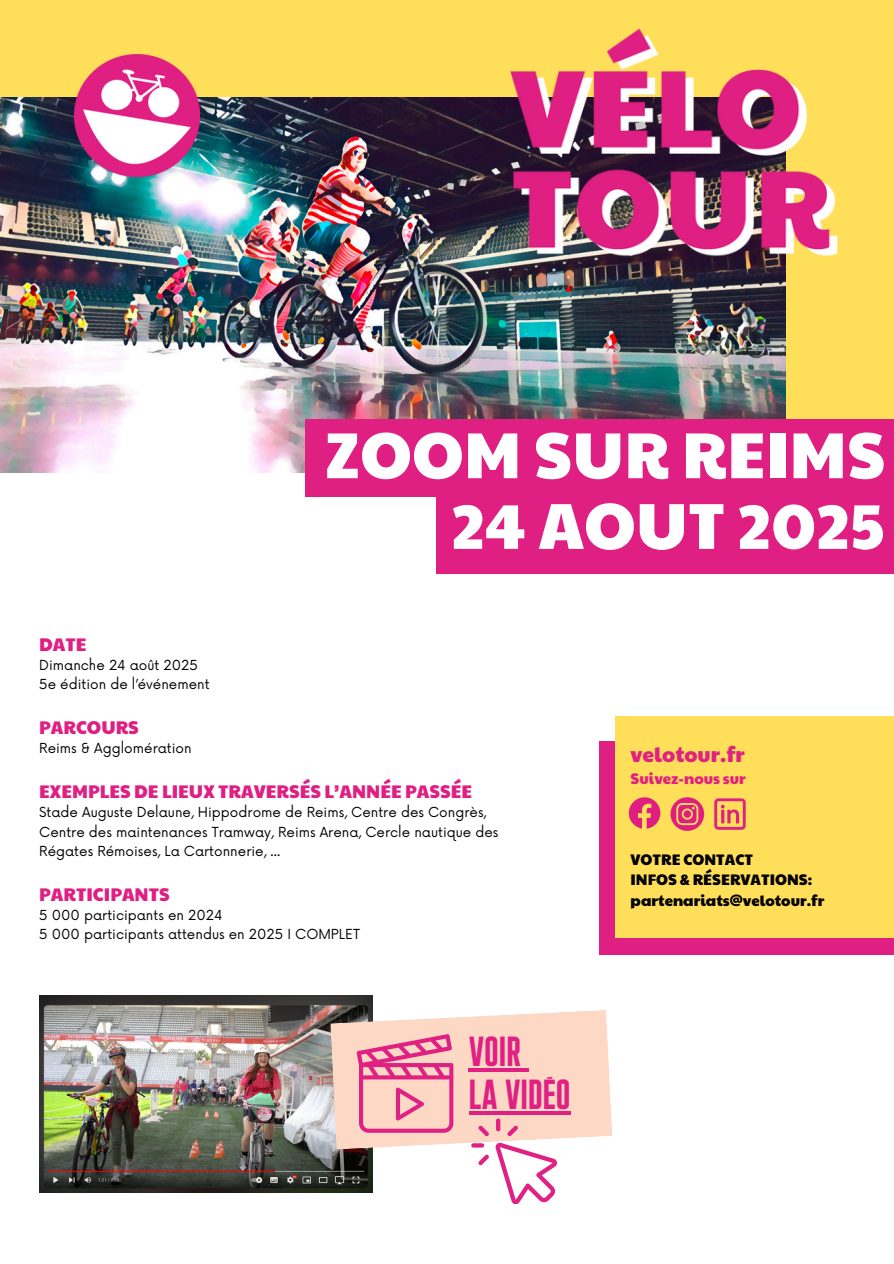
<style>
.page{position:relative;width:894px;height:1264px;background:#fff}
.page>*{position:absolute;margin:0;border:0;box-sizing:border-box;transform-origin:0 0}
.t1{font:64.95px "Paytone One";color:#fff}
.t2{font:700 42px/42.8px "Plaak 42 Extracondensed";color:#e12083}
.t3{font:21px "Paytone One";color:#e12083}
.t4{font:18px "Paytone One";color:#e01f82}
.t5{font:15px/20.2px "Paytone One";color:#000}
.t6{font:15px "Paytone One";color:#e12083}
.t7{font:13.5px/19.2px "Now";color:#000}
</style>
<div class="page">
<div style="left:0;top:0;width:893px;height:458px;background:#ffde59"></div>
<img style="left:0;top:97px;width:785px;height:375px">
<img style="left:510px;top:28px;width:326px;height:245px">
<img style="left:75px;top:54px;width:125px;height:123px">
<div style="left:305px;top:419px;width:588px;height:78px;background:#e01f82"></div>
<div style="left:435px;top:497px;width:458px;height:77px;background:#e01f82"></div>
<img style="left:39px;top:995px;width:333px;height:197px">
<svg style="left:330px;top:1009px;width:282px;height:194px"></svg>
<div style="left:599px;top:741px;width:294px;height:213px;background:#e01f82"></div>
<div style="left:615px;top:716px;width:278px;height:221px;background:#ffde59"></div>
<svg style="left:628px;top:797px;width:32px;height:31px"></svg>
<svg style="left:670px;top:797px;width:34px;height:33px"></svg>
<svg style="left:714px;top:798px;width:31px;height:31px"></svg>
<p class="t1" style="left:325px;top:406px;width:562px">ZOOM SUR REIMS</p>
<p class="t1" style="left:451px;top:476px;width:435px">24 AOUT 2025</p>
<p class="t4" style="left:39px;top:630px;width:49px">DATE</p>
<h1 class="t7" style="left:39px;top:656px;width:160px">Dimanche 24 août 2025</h1>
<h1 class="t7" style="left:39px;top:675px;width:172px">5e édition de l’événement</h1>
<p class="t4" style="left:39px;top:714px;width:101px">PARCOURS</p>
<p class="t7" style="left:39px;top:739px;width:154px">Reims &amp; Agglomération</p>
<p class="t4" style="left:39px;top:778px;width:434px">EXEMPLES DE LIEUX TRAVERSÉS L’ANNÉE PASSÉE</p>
<p class="t7" style="left:39px;top:803px;width:460px">Stade Auguste Delaune, Hippodrome de Reims, Centre des Congrès,<br>Centre des maintenances Tramway, Reims Arena, Cercle nautique des<br>Régates Rémoises, La Cartonnerie, ...</p>
<p class="t4" style="left:39px;top:880px;width:132px">PARTICIPANTS</p>
<p class="t7" style="left:39px;top:906px;width:185px">5 000 participants en 2024</p>
<p class="t7" style="left:39px;top:925px;width:322px">5 000 participants attendus en 2025 I COMPLET</p>
<p class="t2" style="left:468px;top:1033px;width:103px">VOIR<br>LA VIDÉO</p>
<p class="t3" style="left:630px;top:738px;width:116px">velotour.fr</p>
<p class="t6" style="left:630px;top:767px;width:117px">Suivez-nous sur</p>
<p class="t5" style="left:630px;top:848px;width:195px">VOTRE CONTACT<br>INFOS &amp; RÉSERVATIONS: partenariats@velotour.fr</p>
</div>
